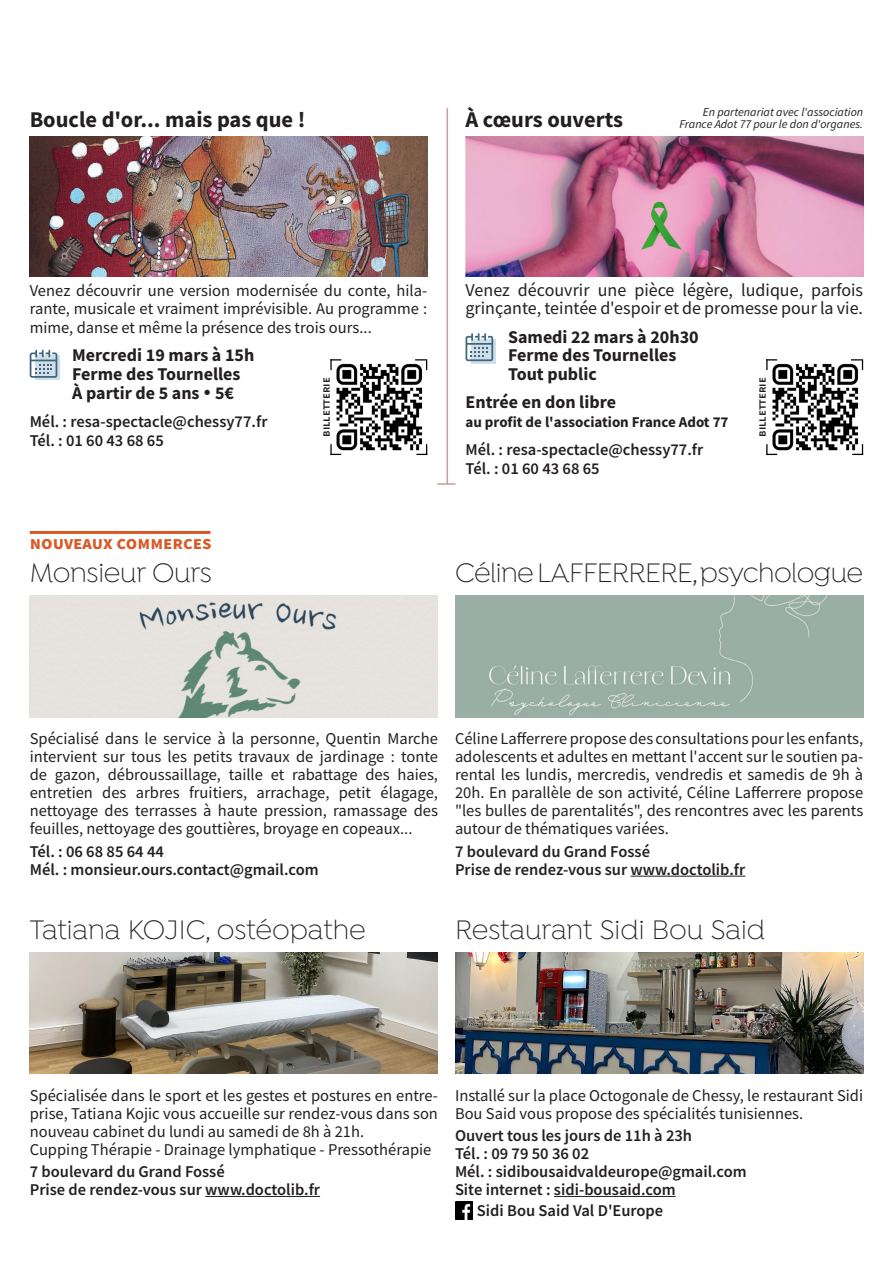
<style>
.page{position:relative;width:893px;height:1263px;background:#fff}
.page>*{position:absolute;margin:0;border:0;box-sizing:border-box;transform-origin:0 0}
.t1{font:300 28.5px "Isidora";letter-spacing:-.01em;color:#231f20}
.t2{font:700 22.5px "Source Sans Pro";color:#231f20}
.t3{font:700 18.75px "Source Sans Pro";color:#d95a26}
.t4{font:700 18px/18.8px "Source Sans Pro";color:#231f20}
.t5{font:18px/18.8px "Source Sans Pro";color:#231f20}
.t6{font:16.5px/18px "Source Sans Pro";color:#231f20;text-align:justify}
.t7{font:600 16.5px "Source Sans Pro";color:#231f20}
.t8{font:700 15px "Source Sans Pro";color:#231f20}
.t9{font:italic 12px "Source Sans Pro";color:#231f20}
.t10{font:600 12px "Source Sans Pro";color:#231f20}
</style>
<div class="page">
<hr style="left:30px;top:531px;width:180px;height:3px;background:#d95a26">
<svg style="left:437px;top:483px;width:18px;height:2px"></svg>
<hr style="left:447px;top:108px;width:1px;height:376px;background:#cb9a9e">
<svg style="left:35px;top:356px;width:24px;height:24px"></svg>
<svg style="left:30px;top:350px;width:27px;height:28px"></svg>
<img style="left:466px;top:136px;width:397px;height:141px">
<img style="left:30px;top:136px;width:397px;height:141px">
<svg style="left:471px;top:339px;width:24px;height:24px"></svg>
<svg style="left:466px;top:333px;width:27px;height:28px"></svg>
<img style="left:336px;top:363px;width:87px;height:88px">
<svg style="left:330px;top:359px;width:11px;height:11px"></svg>
<svg style="left:415px;top:359px;width:12px;height:11px"></svg>
<svg style="left:416px;top:444px;width:11px;height:11px"></svg>
<svg style="left:330px;top:444px;width:11px;height:11px"></svg>
<img style="left:772px;top:363px;width:87px;height:88px">
<svg style="left:766px;top:359px;width:11px;height:11px"></svg>
<svg style="left:851px;top:359px;width:12px;height:11px"></svg>
<svg style="left:852px;top:444px;width:11px;height:11px"></svg>
<svg style="left:766px;top:444px;width:11px;height:11px"></svg>
<hr style="left:205px;top:1196px;width:115px;height:1px;background:#231f20">
<hr style="left:554px;top:1196px;width:122px;height:1px;background:#231f20">
<img style="left:455px;top:1202px;width:18px;height:17px">
<img style="left:30px;top:952px;width:408px;height:122px">
<img style="left:455px;top:952px;width:408px;height:122px">
<hr style="left:631px;top:876px;width:114px;height:1px;background:#231f20">
<div style="left:455px;top:596px;width:409px;height:122px;background:#99aea5"></div>
<img style="left:29px;top:596px;width:408px;height:122px">
<p class="t2" style="left:30px;top:104px;width:277px">Boucle d'or... mais pas que !</p>
<p class="t2" style="left:466px;top:104px;width:159px">À cœurs ouverts</p>
<p class="t9" style="left:703px;top:104px;width:162px">En partenariat avec l'association</p>
<p class="t9" style="left:679px;top:116px;width:185px">France Adot 77 pour le don d'organes.</p>
<p class="t6" style="left:30px;top:281px;width:399px;line-height:18.8px">Venez découvrir une version modernisée du conte, hila&shy;rante, musicale et vraiment imprévisible. Au programme : mime, danse et même la présence des trois ours...</p>
<p class="t4" style="left:72px;top:346px;width:184px">Mercredi 19 mars à 15h<br>Ferme des Tournelles</p>
<p class="t4" style="left:72px;top:383px;width:163px">À partir de 5 ans • 5€</p>
<p class="t7" style="left:30px;top:411px;width:239px">Mél. : resa-spectacle@chessy77.fr</p>
<p class="t7" style="left:30px;top:429px;width:136px">Tél. : 01 60 43 68 65</p>
<p class="t10" style="left:318px;top:437px;width:61px;rotate:-90deg">billetterie</p>
<p class="t3" style="left:30px;top:530px;width:183px">nouveaux commerces</p>
<p class="t1" style="left:30px;top:557px;width:184px">Monsieur Ours</p>
<p class="t5" style="left:466px;top:280px;width:399px">Venez découvrir une pièce légère, ludique, parfois grinçante, teintée d'espoir et de promesse pour la vie.</p>
<p class="t4" style="left:508px;top:327px;width:192px">Samedi 22 mars à 20h30</p>
<p class="t4" style="left:508px;top:346px;width:170px">Ferme des Tournelles</p>
<p class="t4" style="left:508px;top:364px;width:90px">Tout public</p>
<p class="t4" style="left:466px;top:393px;width:152px">Entrée en don libre</p>
<p class="t8" style="left:466px;top:412px;width:264px">au profit de l'association France Adot 77</p>
<p class="t7" style="left:466px;top:439px;width:239px">Mél. : resa-spectacle@chessy77.fr</p>
<p class="t7" style="left:466px;top:457px;width:136px">Tél. : 01 60 43 68 65</p>
<p class="t10" style="left:754px;top:437px;width:61px;rotate:-90deg">billetterie</p>
<p class="t1" style="left:455px;top:557px;width:410px">Céline LAFFERRERE,psychologue</p>
<p class="t6" style="left:30px;top:730px;width:410px">Spécialisé dans le service à la personne, Quentin Marche intervient sur tous les petits travaux de jardinage : tonte de gazon, débroussaillage, taille et rabattage des haies, entretien des arbres fruitiers, arrachage, petit élagage, nettoyage des terrasses à haute pression, ramassage des feuilles, nettoyage des gouttières, broyage en copeaux...</p>
<p class="t7" style="left:30px;top:840px;width:136px">Tél. : 06 68 85 64 44</p>
<p class="t7" style="left:30px;top:858px;width:290px">Mél. : monsieur.ours.contact@gmail.com</p>
<p class="t1" style="left:30px;top:914px;width:337px">Tatiana KOJIC, ostéopathe</p>
<p class="t6" style="left:455px;top:730px;width:410px">Céline Lafferrere propose des consultations pour les enfants, adolescents et adultes en mettant l'accent sur le soutien pa&shy;rental les lundis, mercredis, vendredis et samedis de 9h à 20h. En parallèle de son activité, Céline Lafferrere propose "les bulles de parentalités", des rencontres avec les parents autour de thématiques variées.</p>
<p class="t7" style="left:455px;top:840px;width:197px">7 boulevard du Grand Fossé</p>
<p class="t7" style="left:455px;top:858px;width:292px">Prise de rendez-vous sur www.doctolib.fr</p>
<p class="t1" style="left:455px;top:914px;width:312px">Restaurant Sidi Bou Said</p>
<p class="t6" style="left:30px;top:1086px;width:410px">Spécialisée dans le sport et les gestes et postures en entre&shy;prise, Tatiana Kojic vous accueille sur rendez-vous dans son nouveau cabinet du lundi au samedi de 8h à 21h.</p>
<p class="t6" style="left:30px;top:1140px;width:403px">Cupping Thérapie - Drainage lymphatique - Pressothérapie</p>
<p class="t7" style="left:30px;top:1160px;width:197px">7 boulevard du Grand Fossé</p>
<p class="t7" style="left:30px;top:1178px;width:292px">Prise de rendez-vous sur www.doctolib.fr</p>
<p class="t6" style="left:455px;top:1086px;width:410px">Installé sur la place Octogonale de Chessy, le restaurant Sidi<br>Bou Said vous propose des spécialités tunisiennes.</p>
<p class="t7" style="left:455px;top:1124px;width:239px">Ouvert tous les jours de 11h à 23h</p>
<p class="t7" style="left:455px;top:1142px;width:136px">Tél. : 09 79 50 36 02</p>
<p class="t7" style="left:455px;top:1160px;width:293px">Mél. : sidibousaidvaldeurope@gmail.com</p>
<p class="t7" style="left:455px;top:1178px;width:222px">Site internet : sidi-bousaid.com</p>
<p class="t7" style="left:477px;top:1199px;width:188px">Sidi Bou Said Val D'Europe</p>
</div>
